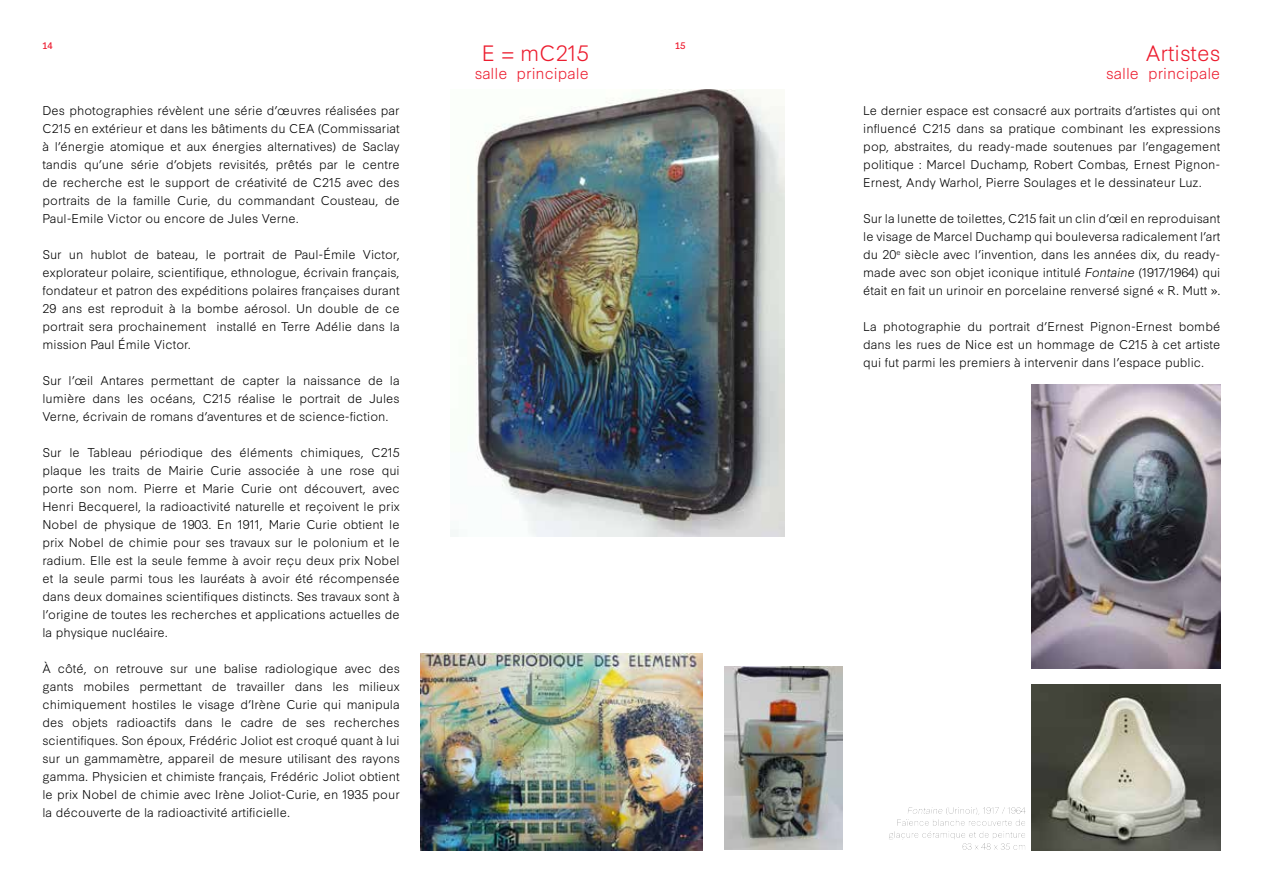
<style>
.page{position:relative;width:1263px;height:893px;background:#fff}
.page>*{position:absolute;margin:0;border:0;box-sizing:border-box;transform-origin:0 0}
.t1{font:300 21px "Synthese";color:#ec1c2e}
.t2{font:300 15px "Synthese";color:#ec1c2e}
.t3{font:300 12px/18px "Synthese";color:#000;text-align:justify}
.t4{font:9px "Synthese";color:#ed1b2f}
.s1{font-style:italic}
</style>
<div class="page">
<img style="left:450px;top:89px;width:335px;height:448px">
<img style="left:1031px;top:685px;width:189px;height:165px">
<img style="left:1031px;top:385px;width:189px;height:283px">
<img style="left:421px;top:654px;width:281px;height:196px">
<img style="left:724px;top:666px;width:118px;height:183px">
<div style="left:877px;top:803px;width:163px;height:73px;background:#fff"></div>
<p class="t4" style="left:43px;top:40px;width:12px">14</p>
<p class="t4" style="left:675px;top:40px;width:12px">15</p>
<h1 class="t1" style="left:482px;top:40px;width:109px">E = mC215</h1>
<p class="t2" style="left:475px;top:64px;width:116px">salle principale</p>
<h1 class="t1" style="left:1146px;top:40px;width:76px">Artistes</h1>
<p class="t2" style="left:1106px;top:64px;width:116px">salle principale</p>
<p class="t3" style="left:43px;top:102px;width:359px">Des photographies révèlent une série d’œuvres réalisées par C215 en extérieur et dans les bâtiments du CEA (Commissariat à l’énergie atomique et aux énergies alternatives) de Saclay tandis qu’une série d’objets revisités, prêtés par le centre de recherche est le support de créativité de C215 avec des portraits de la famille Curie, du commandant Cousteau, de Paul-Emile Victor ou encore de Jules Verne.</p>
<p class="t3" style="left:43px;top:246px;width:359px">Sur un hublot de bateau, le portrait de Paul-Émile Victor, explorateur polaire, scientifique, ethnologue, écrivain français, fondateur et patron des expéditions polaires françaises durant 29 ans est reproduit à la bombe aérosol. Un double de ce portrait sera prochainement installé en Terre Adélie dans la mission Paul Émile Victor.</p>
<p class="t3" style="left:43px;top:372px;width:359px">Sur l’œil Antares permettant de capter la naissance de la lumière dans les océans, C215 réalise le portrait de Jules Verne, écrivain de romans d’aventures et de science-fiction.</p>
<p class="t3" style="left:43px;top:444px;width:359px">Sur le Tableau périodique des éléments chimiques, C215 plaque les traits de Mairie Curie associée à une rose qui porte son nom. Pierre et Marie Curie ont découvert, avec Henri Becquerel, la radioactivité naturelle et reçoivent le prix Nobel de physique de 1903. En 1911, Marie Curie obtient le prix Nobel de chimie pour ses travaux sur le polonium et le radium. Elle est la seule femme à avoir reçu deux prix Nobel et la seule parmi tous les lauréats à avoir été récompensée dans deux domaines scientifiques distincts. Ses travaux sont à l’origine de toutes les recherches et applications actuelles de la physique nucléaire.</p>
<p class="t3" style="left:43px;top:660px;width:359px">À côté, on retrouve sur une balise radiologique avec des gants mobiles permettant de travailler dans les milieux chimiquement hostiles le visage d’Irène Curie qui manipula des objets radioactifs dans le cadre de ses recherches scientifiques. Son époux, Frédéric Joliot est croqué quant à lui sur un gammamètre, appareil de mesure utilisant des rayons gamma. Physicien et chimiste français, Frédéric Joliot obtient le prix Nobel de chimie avec Irène Joliot-Curie, en 1935 pour la découverte de la radioactivité artificielle.</p>
<p class="t3" style="left:863px;top:102px;width:359px">Le dernier espace est consacré aux portraits d’artistes qui ont influencé C215 dans sa pratique combinant les expressions pop, abstraites, du ready-made soutenues par l’engagement politique : Marcel Duchamp, Robert Combas, Ernest Pignon-Ernest, Andy Warhol, Pierre Soulages et le dessinateur Luz.</p>
<p class="t3" style="left:863px;top:210px;width:359px">Sur la lunette de toilettes, C215 fait un clin d’œil en reproduisant le visage de Marcel Duchamp qui bouleversa radicalement l’art du 20<sup>e</sup> siècle avec l’invention, dans les années dix, du ready&shy;made avec son objet iconique intitulé <span class="s1">Fontaine</span> (1917/1964) qui était en fait un urinoir en porcelaine renversé signé « R. Mutt ».</p>
<p class="t3" style="left:863px;top:318px;width:359px">La photographie du portrait d’Ernest Pignon-Ernest bombé dans les rues de Nice est un hommage de C215 à cet artiste qui fut parmi les premiers à intervenir dans l’espace public.</p>
</div>
